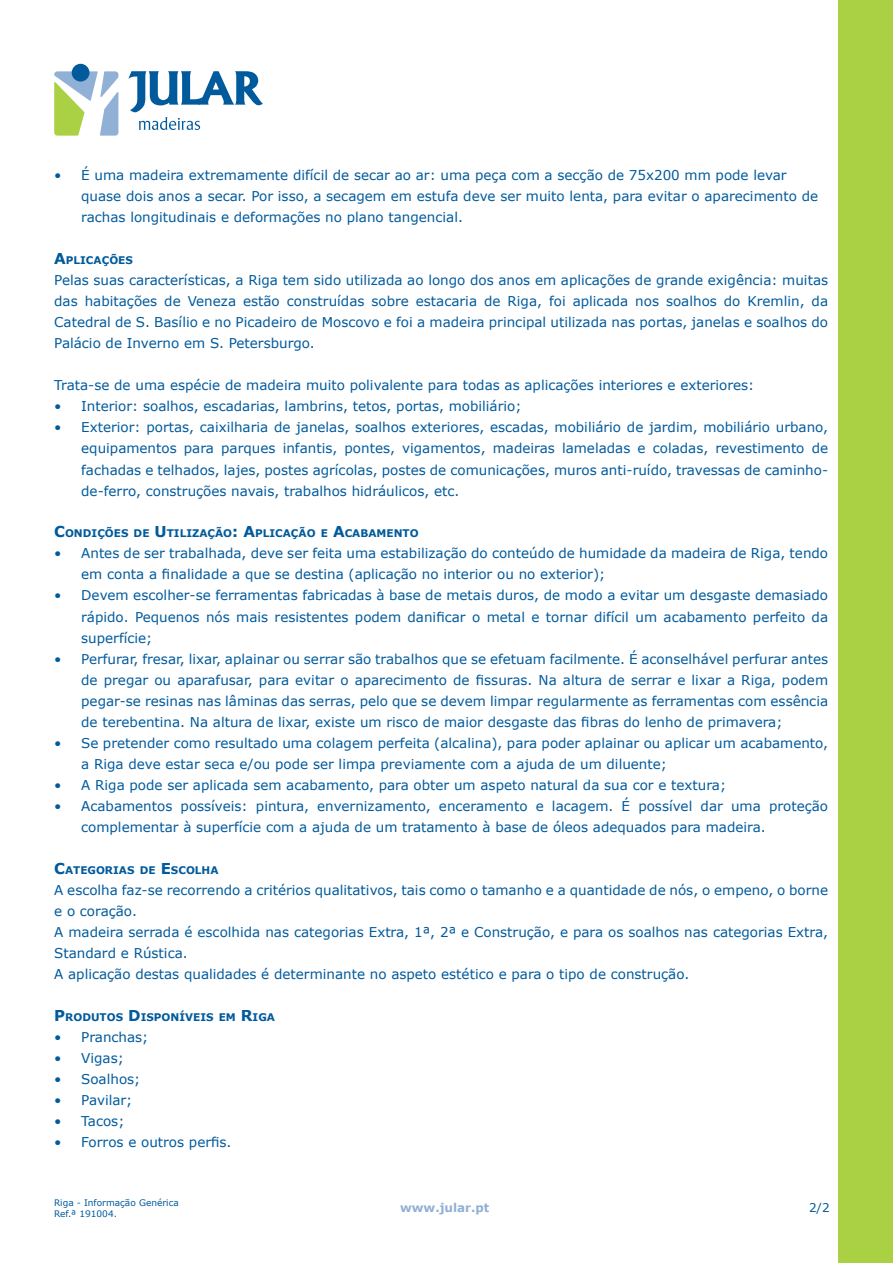
<style>
.page{position:relative;width:893px;height:1263px;background:#fff}
.page>*{position:absolute;margin:0;border:0;box-sizing:border-box;transform-origin:0 0}
.t1{font:700 15px "Verdana";color:#005a9c}
.t2{font:13.5px/21px "Verdana";color:#005a9c}
.t3{font:700 12px "Verdana";color:#91b0d5}
.t4{font:12px "Verdana";color:#005a9c}
.t5{font:700 10.5px "Verdana";color:#005a9c}
.t6{font:9px/10.8px "Verdana";color:#005a9c}
.s1{font-size:15px}
</style>
<div class="page">
<div style="left:839px;top:0;width:54px;height:1263px;background:#aad043"></div>
<svg style="left:128px;top:71px;width:135px;height:59px"></svg>
<svg style="left:54px;top:71px;width:64px;height:65px"></svg>
<div style="left:72px;top:64px;width:17px;height:18px;background:#005a9c;border-radius:50%"></div>
<p class="t2" style="left:54px;top:165px;width:9px">•</p>
<p class="t2" style="left:81px;top:165px;width:707px">É uma madeira extremamente difícil de secar ao ar: uma peça com a secção de 75x200 mm pode levar</p>
<p class="t2" style="left:81px;top:186px;width:738px">quase dois anos a secar. Por isso a, secagem em estufa deve ser muito lenta, para evitar o aparecimento de rachas longitudinais e deformações no plano tangencial.</p>
<p class="t5" style="left:54px;top:254px;width:80px"><span class="s1">A</span>PLICAÇÕES</p>
<p class="t2" style="left:54px;top:270px;width:775px;text-align:right">Pelas suas características a, Riga tem sido utilizada ao longo dos anos em aplicações de grande exigência: muitas da</p>
<p class="t2" style="left:287px;top:291px;width:79px">construídas</p>
<p class="t2" style="left:85px;top:291px;width:74px">habitações</p>
<p class="t2" style="left:243px;top:291px;width:38px">estão</p>
<p class="t2" style="left:549px;top:291px;width:18px">foi</p>
<p class="t2" style="left:54px;top:291px;width:775px">das<br>Catedral de S. Basílio e no Picadeiro de Moscovo e foi a madeira principal utilizada nas portas, janelas e soalhos do<br>Palácio de Inverno em S. Petersburgo.</p>
<p class="t2" style="left:81px;top:375px;width:675px;text-indent:-27px">Trata-se de uma espécie de madeira muito polivalente para todas as aplicações interiores e exteriores:<br>Interior: soalhos, escadarias, lambrins, tetos, portas, mobiliário;</p>
<p class="t2" style="left:164px;top:291px;width:18px">de</p>
<p class="t2" style="left:371px;top:291px;width:39px">sobre</p>
<p class="t2" style="left:484px;top:291px;width:18px">de</p>
<p class="t2" style="left:573px;top:291px;width:57px">aplicada</p>
<p class="t2" style="left:666px;top:291px;width:52px">soalhos</p>
<p class="t2" style="left:724px;top:291px;width:18px">do</p>
<p class="t2" style="left:747px;top:291px;width:59px">Kremlin,</p>
<p class="t2" style="left:416px;top:291px;width:63px">estacaria</p>
<p class="t2" style="left:508px;top:291px;width:36px">Riga,</p>
<p class="t2" style="left:188px;top:291px;width:50px">Veneza</p>
<p class="t2" style="left:635px;top:291px;width:25px">nos</p>
<p class="t2" style="left:54px;top:396px;width:9px">•</p>
<p class="t2" style="left:54px;top:417px;width:9px">•</p>
<p class="t2" style="left:81px;top:417px;width:748px">Exterior: portas, caixilharia de janelas, soalhos exteriores, escadas, mobiliário de jardim, mobiliário urbano,</p>
<p class="t2" style="left:283px;top:438px;width:56px">infantis,</p>
<p class="t2" style="left:493px;top:438px;width:64px">madeiras</p>
<p class="t2" style="left:562px;top:438px;width:70px">lameladas</p>
<p class="t2" style="left:653px;top:438px;width:57px">coladas,</p>
<p class="t2" style="left:812px;top:438px;width:18px">de</p>
<p class="t2" style="left:81px;top:438px;width:97px">equipamentos</p>
<p class="t2" style="left:81px;top:480px;width:380px">de-ferro, construções navais, trabalhos hidráulicos, etc.</p>
<p class="t2" style="left:402px;top:438px;width:85px">vigamentos,</p>
<p class="t2" style="left:715px;top:438px;width:91px">revestimento</p>
<p class="t2" style="left:345px;top:438px;width:52px">pontes,</p>
<p class="t2" style="left:184px;top:438px;width:32px">para</p>
<p class="t2" style="left:221px;top:438px;width:56px">parques</p>
<p class="t2" style="left:638px;top:438px;width:10px">e</p>
<p class="t2" style="left:81px;top:459px;width:748px">fachadas e telhados, lajes, postes agrícolas, postes de comunicações, muros anti-ruído, travessas de caminho-</p>
<p class="t5" style="left:54px;top:527px;width:76px"><span class="s1">C</span>ON DIÇÕES</p>
<p class="t2" style="left:81px;top:543px;width:748px">Antes de ser trabalhada, deve ser feita uma estabilização do conteúdo de humidade da madeira de Riga, tendo</p>
<p class="t5" style="left:155px;top:527px;width:78px"><span class="s1">U</span> TILIZAÇÃO</p>
<p class="t5" style="left:243px;top:527px;width:73px"><span class="s1">A</span>PLICAÇÃO</p>
<p class="t5" style="left:333px;top:527px;width:86px"><span class="s1">A</span>CABAMENTO</p>
<p class="t1" style="left:232px;top:522px;width:8px">:</p>
<p class="t5" style="left:134px;top:527px;width:17px">DE</p>
<p class="t5" style="left:321px;top:527px;width:9px">E</p>
<p class="t2" style="left:54px;top:543px;width:9px">•</p>
<p class="t2" style="left:54px;top:585px;width:9px">•</p>
<p class="t2" style="left:54px;top:648px;width:9px">•</p>
<p class="t2" style="left:54px;top:732px;width:9px">•</p>
<p class="t2" style="left:54px;top:774px;width:9px">•</p>
<p class="t2" style="left:54px;top:795px;width:9px">•</p>
<p class="t2" style="left:81px;top:564px;width:748px">em conta a finalidade a que se destina (aplicação no interior ou no exterior ;(<br>Devem escolher-se ferramentas fabricadas à base de metais duros, de modo a evitar um desgaste demasiado</p>
<p class="t2" style="left:81px;top:606px;width:748px">rápido.<br>superfície;<br>Perfurar, fresar, lixar, aplainar ou serrar são trabalhos que se efetuam facilmente É. aconselhável perfurar antes</p>
<p class="t2" style="left:206px;top:606px;width:25px">nós</p>
<p class="t2" style="left:594px;top:606px;width:36px">difícil</p>
<p class="t2" style="left:408px;top:606px;width:60px">danificar</p>
<p class="t2" style="left:753px;top:606px;width:54px">perfeito</p>
<p class="t2" style="left:355px;top:606px;width:48px">podem</p>
<p class="t2" style="left:487px;top:606px;width:40px">metal</p>
<p class="t2" style="left:663px;top:606px;width:85px">acabamento</p>
<p class="t2" style="left:812px;top:606px;width:18px">da</p>
<p class="t2" style="left:236px;top:606px;width:33px">mais</p>
<p class="t2" style="left:275px;top:606px;width:75px">resistentes</p>
<p class="t2" style="left:135px;top:606px;width:66px">Pequenos</p>
<p class="t2" style="left:546px;top:606px;width:43px">tornar</p>
<p class="t2" style="left:472px;top:606px;width:10px">o</p>
<p class="t2" style="left:531px;top:606px;width:10px">e</p>
<p class="t2" style="left:635px;top:606px;width:23px">um</p>
<p class="t2" style="left:177px;top:669px;width:77px">aparafusar,</p>
<p class="t2" style="left:476px;top:669px;width:58px">fissuras.</p>
<p class="t2" style="left:81px;top:669px;width:748px">de<br>pegar-se resinas nas lâminas das serras, pelo que se devem limpar regularmente as ferramentas com essência de terebentina. Na altura de lixar, existe um risco de maior desgaste das fibras do lenho de primavera;<br>Se pretender como resultado uma colagem perfeita (alcalina ,) para poder aplainar ou aplicar um acabamento,</p>
<p class="t2" style="left:453px;top:669px;width:18px">de</p>
<p class="t2" style="left:563px;top:669px;width:41px">altura</p>
<p class="t2" style="left:608px;top:669px;width:18px">de</p>
<p class="t2" style="left:692px;top:669px;width:31px">lixar</p>
<p class="t2" style="left:782px;top:669px;width:48px">podem</p>
<p class="t2" style="left:295px;top:669px;width:40px">evitar</p>
<p class="t2" style="left:355px;top:669px;width:94px">aparecimento</p>
<p class="t2" style="left:741px;top:669px;width:36px">Riga,</p>
<p class="t2" style="left:539px;top:669px;width:20px">Na</p>
<p class="t2" style="left:104px;top:669px;width:46px">pregar</p>
<p class="t2" style="left:154px;top:669px;width:18px">ou</p>
<p class="t2" style="left:259px;top:669px;width:32px">para</p>
<p class="t2" style="left:340px;top:669px;width:10px">o</p>
<p class="t2" style="left:631px;top:669px;width:42px">serrar</p>
<p class="t2" style="left:677px;top:669px;width:10px">e</p>
<p class="t2" style="left:727px;top:669px;width:10px">a</p>
<p class="t2" style="left:81px;top:753px;width:646px">a Riga deve estar seca /e ou pode ser limpa previamente com a ajuda de um diluente;<br>A Riga pode ser aplicada sem acabamento, para obter um aspeto natural da sua cor e textura;</p>
<p class="t2" style="left:81px;top:795px;width:93px">Acabamentos</p>
<p class="t2" style="left:181px;top:795px;width:69px">possíveis:</p>
<p class="t2" style="left:256px;top:795px;width:55px">pintura,</p>
<p class="t2" style="left:317px;top:795px;width:115px">envernizamento,</p>
<p class="t2" style="left:439px;top:795px;width:90px">enceramento</p>
<p class="t2" style="left:536px;top:795px;width:10px">e</p>
<p class="t2" style="left:552px;top:795px;width:63px">lacagem.</p>
<p class="t2" style="left:622px;top:795px;width:10px">É</p>
<p class="t2" style="left:638px;top:795px;width:55px">possível</p>
<p class="t2" style="left:701px;top:795px;width:24px">dar</p>
<p class="t2" style="left:731px;top:795px;width:31px">uma</p>
<p class="t2" style="left:769px;top:795px;width:61px">proteção</p>
<p class="t2" style="left:81px;top:816px;width:686px">complementar à superfície com a ajuda de um tratamento à base de óleos adequados para madeira.</p>
<p class="t5" style="left:161px;top:863px;width:59px"><span class="s1">E</span> SCOLHA</p>
<p class="t5" style="left:54px;top:863px;width:82px"><span class="s1">C</span>ATEGORIAS</p>
<p class="t2" style="left:54px;top:879px;width:775px">A escolha faz-se recorrendo a critérios qualitativos, tais como o tamanho ae quantidade de nós o, empeno o, borne<br>oe coração.<br>A madeira serrada é escolhida nas categorias Extra 1, 2,ª eª Construção e, para os soalhos nas categorias Extra, Standard e Rústica.<br>A aplicação destas qualidades é determinante no aspeto estético e para o tipo de construção.</p>
<p class="t5" style="left:241px;top:1010px;width:36px"><span class="s1">R</span>IGA</p>
<p class="t5" style="left:140px;top:863px;width:17px">DE</p>
<p class="t5" style="left:54px;top:1010px;width:70px"><span class="s1">P</span>RODUTOS</p>
<p class="t2" style="left:81px;top:1026px;width:69px">Pranchas;</p>
<p class="t5" style="left:128px;top:1010px;width:35px"><span class="s1">D</span>ISPON</p>
<p class="t5" style="left:179px;top:1010px;width:36px">ÍVEIS</p>
<p class="t5" style="left:219px;top:1010px;width:19px">EM</p>
<p class="t2" style="left:54px;top:1026px;width:9px">•</p>
<p class="t2" style="left:54px;top:1047px;width:9px">•</p>
<p class="t2" style="left:81px;top:1047px;width:44px">Vigas;</p>
<p class="t2" style="left:54px;top:1068px;width:9px">•</p>
<p class="t2" style="left:81px;top:1068px;width:61px">Soalhos;</p>
<p class="t2" style="left:54px;top:1089px;width:9px">•</p>
<p class="t2" style="left:81px;top:1089px;width:53px">Pavilar;</p>
<p class="t2" style="left:54px;top:1110px;width:9px">•</p>
<p class="t2" style="left:81px;top:1110px;width:45px">Tacos;</p>
<p class="t2" style="left:54px;top:1131px;width:9px">•</p>
<p class="t2" style="left:81px;top:1131px;width:152px">Forros e outros perfis.</p>
<p class="t6" style="left:54px;top:1197px;width:126px">Riga - Informação Genérica<br>Ref ª. 191004.</p>
<p class="t3" style="left:400px;top:1200px;width:91px">www.jular.pt</p>
<p class="t4" style="left:809px;top:1200px;width:22px">2/2</p>
</div>
